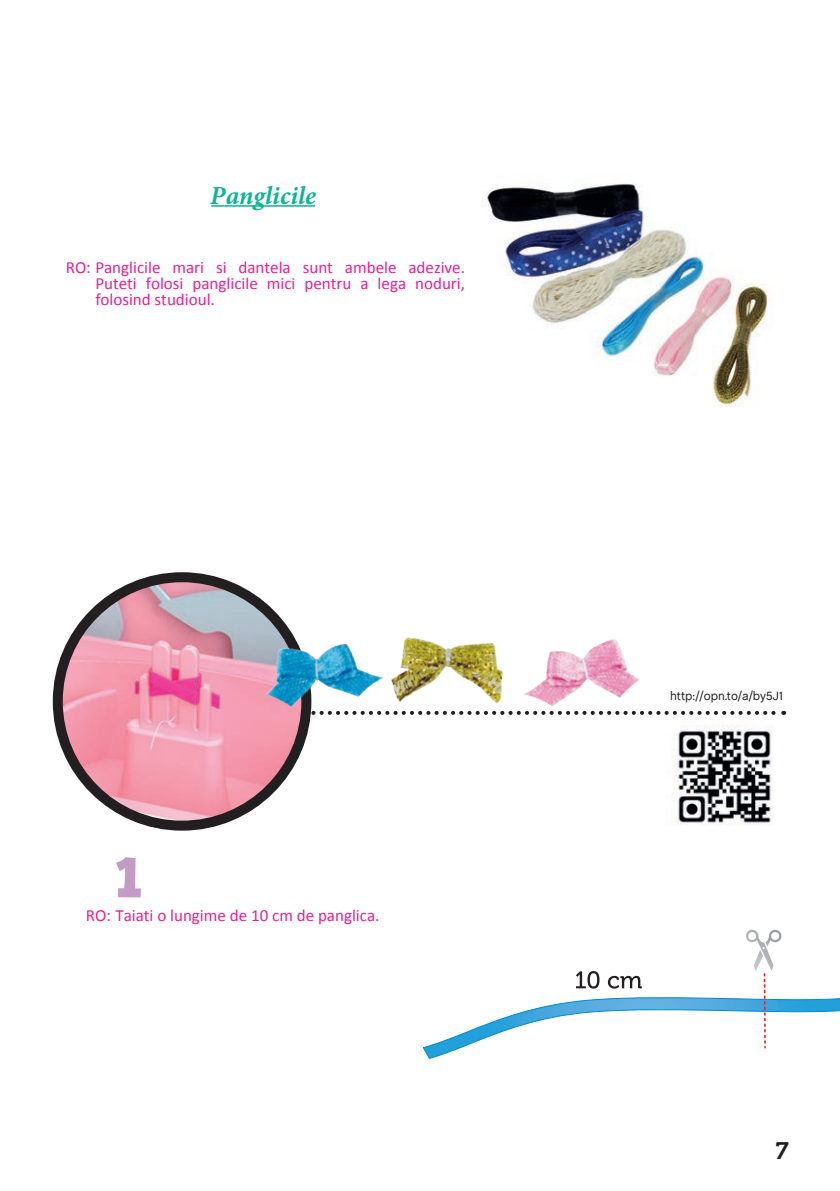
<style>
.page{position:relative;width:840px;height:1191px;background:#fff}
.page>*{position:absolute;margin:0;border:0;box-sizing:border-box;transform-origin:0 0}
.t1{font:700 60px "Billy";color:#c39bc7}
.t2{font:italic 700 26px "Minion Pro";color:#0cb693}
.t3{font:24px "Museo 700";color:#231f20}
.t4{font:17px/16px "Calibri";color:#ed1e8e;text-align:justify}
.t5{font:12px "Chalet Book TT";color:#231f20}
</style>
<div class="page">
<img style="left:482px;top:183px;width:287px;height:224px">
<img style="left:673px;top:725px;width:100px;height:100px">
<hr style="left:211px;top:206px;width:104px;height:1px;background:#0cb693">
<svg style="left:423px;top:929px;width:416px;height:130px"></svg>
<svg style="left:660px;top:711px;width:123px;height:4px"></svg>
<img style="left:58px;top:577px;width:248px;height:248px;border-radius:124px">
<div style="left:53px;top:572px;width:258px;height:258px;border:10px solid #231f20;border-radius:50%"></div>
<img style="left:524px;top:639px;width:136px;height:76px">
<img style="left:235px;top:602px;width:141px;height:140px">
<img style="left:376px;top:637px;width:145px;height:78px">
<h2 class="t2" style="left:210px;top:177px;width:107px">Panglicile</h2>
<p class="t4" style="left:95px;top:259px;width:371px;text-indent:-30px">RO: Panglicile mari si dantela sunt ambele adezive.<br>Puteti folosi panglicile mici pentru a lega noduri, folosind studioul.</p>
<h1 class="t1" style="left:115px;top:843px;width:29px">1</h1>
<p class="t4" style="left:86px;top:907px;width:295px">RO: Taiati o lungime de 10 cm de panglica.</p>
<p class="t5" style="left:669px;top:689px;width:114px">http://opn.to/a/by5J1</p>
<h3 class="t3" style="left:775px;top:1137px;width:14px">7</h3>
</div>
